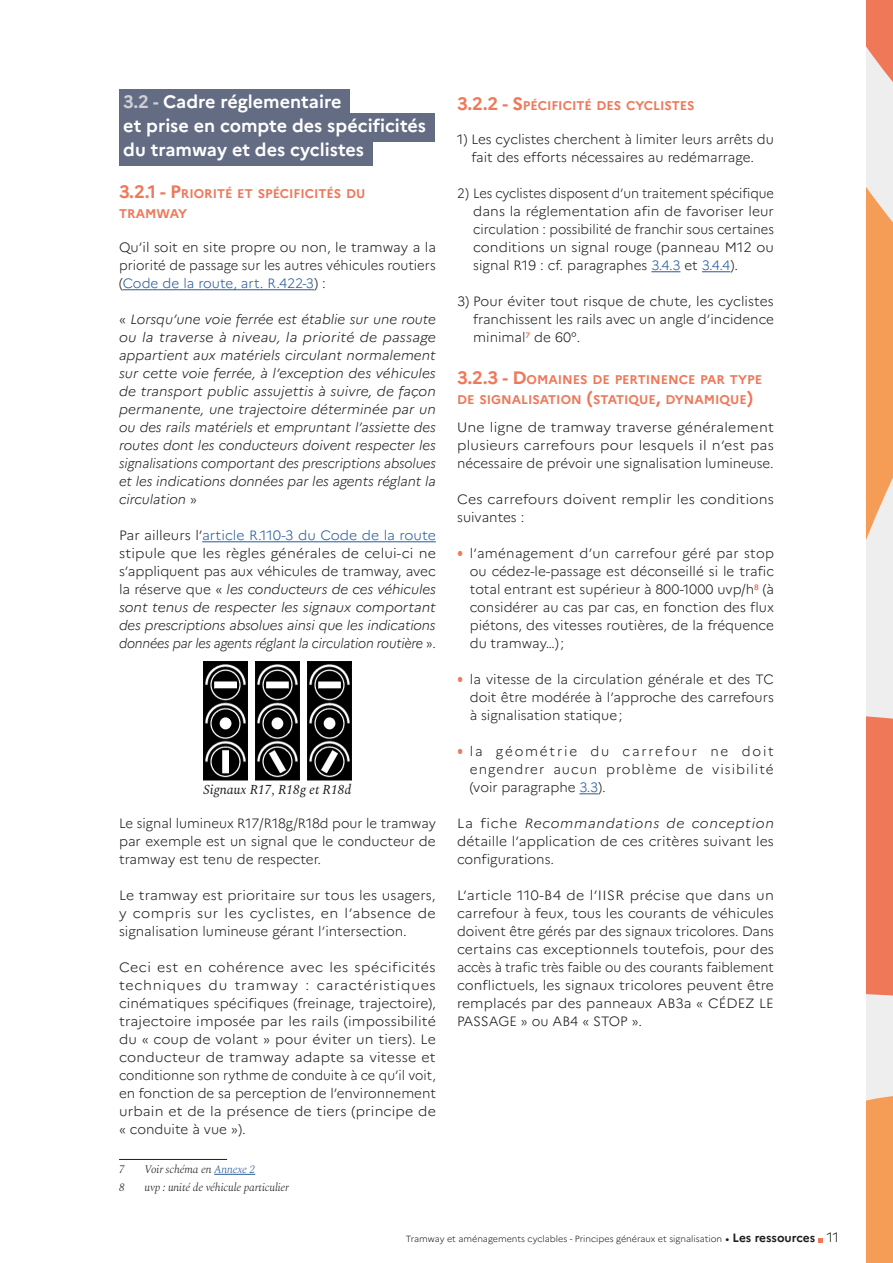
<style>
.page{position:relative;width:893px;height:1263px;background:#fff}
.page>*{position:absolute;margin:0;border:0;box-sizing:border-box;transform-origin:0 0}
.Titre_2_2lg{font:700 18px "Marianne";color:#fff}
.TEXTE{font:300 13.5px/18px "Marianne";color:#1d1d1b;text-align:justify;scale:1.05 1}
.TEXTE-2{font:300 13.5px/18px "Marianne";color:#1d1d1b;text-align:justify}
.TEXTE-3{font:italic 300 13.5px/18px "Marianne";letter-spacing:-.015em;color:#1d1d1b;text-align:justify}
.TEXTE-4{font:300 13.5px/18px "Marianne";color:#1d1d1b;text-align:justify;scale:.95 1}
.TEXTE-5{font:300 13.5px/18px "Marianne";color:#1d1d1b;text-align:justify;scale:1.04 1}
.legende{font:italic 13.5px "Spectral";color:#1d1d1b}
.t1{font:700 12.6px/19.5px "Marianne";color:#ef7859}
.note_de_bas_de_page{font:italic 300 11.25px "Spectral";letter-spacing:-.01em;color:#1d1d1b}
.t2{font:300 9px "Marianne";color:#1d1d1b}
.s1{color:#cecfd9}
.s2{font-size:18px}
.s3{color:#275b9c}
.s4{font-style:normal}
.s5{font-style:normal;color:#275b9c}
.s6{font-family:"Arial Narrow";font-weight:400;font-size:21px;color:#ef7859}
.s7{font-style:italic}
.s8{font-weight:700}
.s9{font-weight:700;font-size:12px}
.s10{font-size:13.5px}
</style>
<div class="page">
<svg style="left:819px;top:1238px;width:4px;height:4px"></svg>
<div style="left:866px;top:0;width:27px;height:1263px;background:#eee"></div>
<svg style="left:866px;top:716px;width:27px;height:547px"></svg>
<svg style="left:866px;top:0;width:27px;height:540px"></svg>
<div style="left:119px;top:89px;width:231px;height:29px;background:#646c83"></div>
<div style="left:119px;top:113px;width:316px;height:29px;background:#646c83"></div>
<div style="left:119px;top:137px;width:254px;height:29px;background:#646c83"></div>
<hr style="left:123px;top:289px;width:191px;height:1px;background:#275b9c">
<hr style="left:202px;top:541px;width:234px;height:1px;background:#275b9c">
<img style="left:203px;top:662px;width:149px;height:118px">
<hr style="left:119px;top:1159px;width:108px;height:1px;background:#1d1d1b">
<hr style="left:214px;top:1174px;width:41px;height:1px;background:#275b9c">
<svg style="left:651px;top:271px;width:29px;height:1px"></svg>
<svg style="left:702px;top:271px;width:28px;height:1px"></svg>
<svg style="left:579px;top:793px;width:19px;height:1px"></svg>
<p class="Titre_2_2lg" style="left:123px;top:88px;width:220px"><span class="s1">3.2 -</span> Cadre réglementaire</p>
<p class="Titre_2_2lg" style="left:123px;top:112px;width:304px">et prise en compte des spécificités</p>
<p class="Titre_2_2lg" style="left:123px;top:136px;width:242px">du tramway et des cyclistes</p>
<p class="t1" style="left:119px;top:184px;width:248px"><span class="s2">3.2.1 - P</span>RIORITÉ ET SPÉCIFICITÉS DU<br>TRAMWAY</p>
<p class="TEXTE-2" style="left:119px;top:238px;width:318px">Qu’il soit en site propre ou non, le tramway a la priorité de passage sur les autres véhicules routiers (<span class="s3">Code de la route, art. R.422-3</span>) :</p>
<p class="TEXTE-3" style="left:119px;top:310px;width:318px"><span class="s4">«</span> Lorsqu’une voie ferrée est établie sur une route ou la traverse à niveau, la priorité de passage appartient aux matériels circulant normalement sur cette voie ferrée, à l’exception des véhicules de transport public assujettis à suivre, de façon permanente, une trajectoire déterminée par un ou des rails matériels et empruntant l’assiette des routes dont les conducteurs doivent respecter les signalisations comportant des prescriptions absolues et les indications données par les agents réglant la circulation <span class="s4">»</span></p>
<p class="TEXTE-3" style="left:119px;top:526px;width:318px"><span class="s4">Par ailleurs l’</span><span class="s5">article R.110-3 du Code de la route </span><span class="s4">stipule que les règles générales de celui-ci ne s’appliquent pas aux véhicules de tramway, avec la réserve que «</span> les conducteurs de ces véhicules sont tenus de respecter les signaux comportant des prescriptions absolues ainsi que les indications données par les agents réglant la circulation routière <span class="s4">».</span></p>
<p class="legende" style="left:203px;top:779px;width:150px">Signaux R17, R18g et R18d</p>
<p class="TEXTE-2" style="left:119px;top:814px;width:318px">Le signal lumineux R17/R18g/R18d pour le tramway par exemple est un signal que le conducteur de tramway est tenu de respecter.</p>
<p class="TEXTE-5" style="left:119px;top:886px;width:306px">Le tramway est prioritaire sur tous les usagers, y compris sur les cyclistes, en l’absence de signalisation lumineuse gérant l’intersection.</p>
<p class="TEXTE" style="left:119px;top:958px;width:303px">Ceci est en cohérence avec les spécificités techniques du tramway : caractéristiques cinématiques spécifiques (freinage, trajectoire), trajectoire imposée par les rails (impossibilité du « coup de volant » pour éviter un tiers). Le conducteur de tramway adapte sa vitesse et conditionne son rythme de conduite à ce qu’il voit, en fonction de sa perception de l’environnement urbain et de la présence de tiers (principe de « conduite à vue »).</p>
<p class="note_de_bas_de_page" style="left:119px;top:1161px;width:7px">7</p>
<p class="note_de_bas_de_page" style="left:145px;top:1161px;width:112px">Voir schéma en <span class="s3">Annexe 2</span></p>
<p class="note_de_bas_de_page" style="left:119px;top:1179px;width:7px">8</p>
<p class="note_de_bas_de_page" style="left:145px;top:1179px;width:146px">uvp : unité de véhicule particulier</p>
<p class="t1" style="left:457px;top:95px;width:239px"><span class="s2">3.2.2 - S</span>PÉCIFICITÉ DES CYCLISTES</p>
<p class="TEXTE-2" style="left:457px;top:130px;width:318px;text-align:center">1) Les cyclistes cherchent à limiter leurs arrêts du fait des efforts nécessaires au redémarrage.</p>
<p class="TEXTE-4" style="left:473px;top:184px;width:318px;text-indent:-16px">2) Les cyclistes disposent d’un traitement spécifique dans la réglementation afin de favoriser leur circulation : possibilité de franchir sous certaines conditions un signal rouge (panneau M12 ou signal R19 : cf. paragraphes <span class="s3">3.4.3</span> et <span class="s3">3.4.4</span>).</p>
<p class="TEXTE-2" style="left:473px;top:292px;width:302px;text-indent:-16px">3) Pour éviter tout risque de chute, les cyclistes franchissent les rails avec un angle d’incidence minimal<sup>7</sup> de 60°.</p>
<p class="t1" style="left:457px;top:370px;width:306px"><span class="s2">3.2.3 - D</span>OMAINES DE PERTINENCE PAR TYPE<br>DE SIGNALISATION <span class="s2">(</span>STATIQUE<span class="s2">,</span> DYNAMIQUE<span class="s2">)</span></p>
<p class="TEXTE" style="left:457px;top:418px;width:303px">Une ligne de tramway traverse généralement plusieurs carrefours pour lesquels il n’est pas nécessaire de prévoir une signalisation lumineuse.</p>
<p class="TEXTE" style="left:457px;top:490px;width:303px">Ces carrefours doivent remplir les conditions suivantes :</p>
<p class="TEXTE-2" style="left:470px;top:544px;width:306px;text-indent:-13px"><span class="s6">•</span> l’aménagement d’un carrefour géré par stop ou cédez-le-passage est déconseillé si le trafic total entrant est supérieur à 800-1000 uvp/h<sup>8</sup> (à considérer au cas par cas, en fonction des flux piétons, des vitesses routières, de la fréquence du tramway…);</p>
<p class="TEXTE-2" style="left:470px;top:670px;width:306px;text-indent:-13px"><span class="s6">•</span> la vitesse de la circulation générale et des TC doit être modérée à l’approche des carrefours à signalisation statique;</p>
<p class="TEXTE-2" style="left:470px;top:742px;width:305px;text-indent:-13px"><span class="s6">•</span> la géométrie du carrefour ne doit engendrer aucun problème de visibilité (voir paragraphe <span class="s3">3.3</span>).</p>
<p class="TEXTE" style="left:457px;top:814px;width:303px">La fiche <span class="s7">Recommandations de conception </span>détaille l’application de ces critères suivant les configurations.</p>
<p class="TEXTE" style="left:457px;top:886px;width:303px">L’article 110-B4 de l’IISR précise que dans un carrefour à feux, tous les courants de véhicules doivent être gérés par des signaux tricolores. Dans certains cas exceptionnels toutefois, pour des accès à trafic très faible ou des courants faiblement conflictuels, les signaux tricolores peuvent être remplacés par des panneaux AB3a « CÉDEZ LE PASSAGE » ou AB4 « STOP ».</p>
<p class="t2" style="left:406px;top:1233px;width:435px">Tramway et aménagements cyclables - Principes généraux et signalisation <span class="s8">•</span> <span class="s9">Les ressources</span> <span class="s10">11</span></p>
</div>
